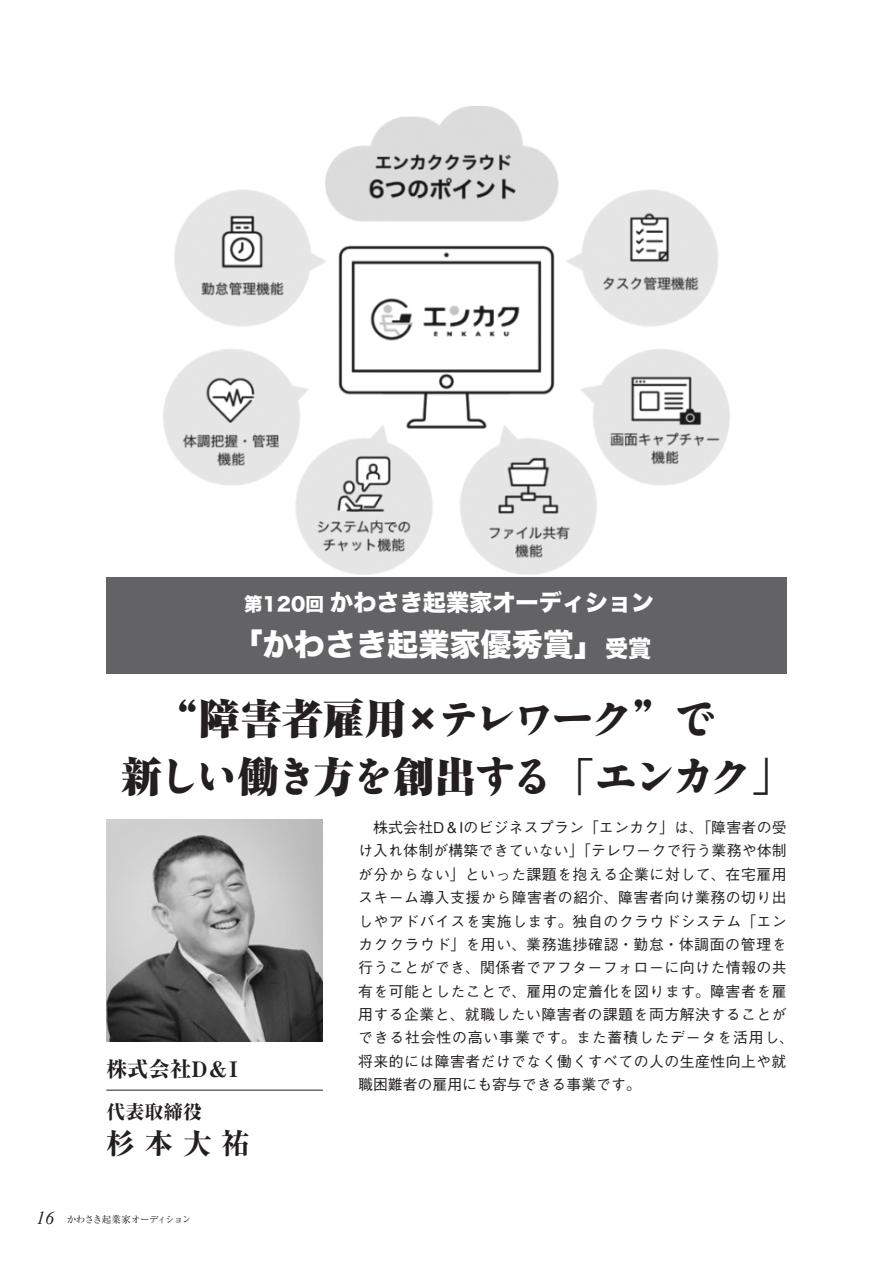
<style>
.page{position:relative;width:893px;height:1263px;background:#fff}
.page>*{position:absolute;margin:0;border:0;box-sizing:border-box;transform-origin:0 0}
.t1{font:40.8px/58.5px "Antique Std ANDB";letter-spacing:-.06em;color:#231f20}
.t2{font:31.2px "Hira Kaku Std W8";color:#fff}
.t3{font:800 28.65px "Ryumin";color:#231f20}
.t4{font:23.1px "Hira Kaku Std W8";color:#fff}
.t5{font:800 21.3px "Ryumin";color:#231f20}
.t6{font:800 19.2px "Ryumin";color:#231f20}
.t7{font:500 14.85px/23.4px "Gothic BBB Pr 6";letter-spacing:.03em;color:#231f20}
.t8{font:9.6px "Ryumin";letter-spacing:-.06em;color:#231f20}
.s1{font-size:18.45px}
.s2{font-size:23.1px}
.s3{font-family:"Ryumin Pro";font-weight:900}
.s4{font-family:"Ryumin";font-weight:900}
.s5{font-family:"Ryumin Pro"}
.s6{font-family:"Times New Roman";font-style:italic;font-size:18px}
</style>
<div class="page">
<img style="left:106px;top:820px;width:217px;height:221px">
<hr style="left:106px;top:1090px;width:217px;height:1px;background:#231f20">
<img style="left:163px;top:106px;width:567px;height:468px">
<div style="left:106px;top:577px;width:681px;height:97px;background:#636366"></div>
<h3 class="t4" style="left:244px;top:589px;width:412px"><span class="s1">第120回</span> かわさき起業家オーディション</h3>
<h2 class="t2" style="left:232px;top:626px;width:421px">「かわさき起業家優秀賞」<span class="s2">受賞</span></h2>
<h1 class="t1" style="left:121px;top:685px;width:673px;text-indent:36px"><span class="s3">“</span><span class="s4">障害者雇用</span><span class="s3">×</span>テレワーク<span class="s3">”</span>で<br><span class="s4">新</span>しい<span class="s4">働</span>き<span class="s4">方</span>を<span class="s4">創出</span>する<span class="s3">「</span>エンカク<span class="s3">」</span></h1>
<h3 class="t5" style="left:106px;top:1055px;width:133px">株式会社<span class="s5">D＆I</span></h3>
<p class="t6" style="left:106px;top:1100px;width:97px">代表取締役</p>
<h3 class="t3" style="left:106px;top:1125px;width:145px">杉本大祐</h3>
<p class="t8" style="left:36px;top:1214px;width:157px"><span class="s6">16</span> かわさき起業家オーディション</p>
<p class="t7" style="left:358px;top:815px;width:437px">　株式会社D＆Iのビジネスプラン「エンカク」は、「障害者の受け入れ体制が構築できていない」「テレワークで行う業務や体制が分からない」といった課題を抱える企業に対して、在宅雇用スキーム導入支援から障害者の紹介、障害者向け業務の切り出しやアドバイスを実施します。独自のクラウドシステム「エンカククラウド」を用い、業務進捗確認・勤怠・体調面の管理を行うことができ、関係者でアフターフォローに向けた情報の共有を可能としたことで、雇用の定着化を図ります。障害者を雇用する企業と、就職したい障害者の課題を両方解決することができる社会性の高い事業です。また蓄積したデータを活用し、将来的には障害者だけでなく働くすべての人の生産性向上や就職困難者の雇用にも寄与できる事業です。</p>
</div>
